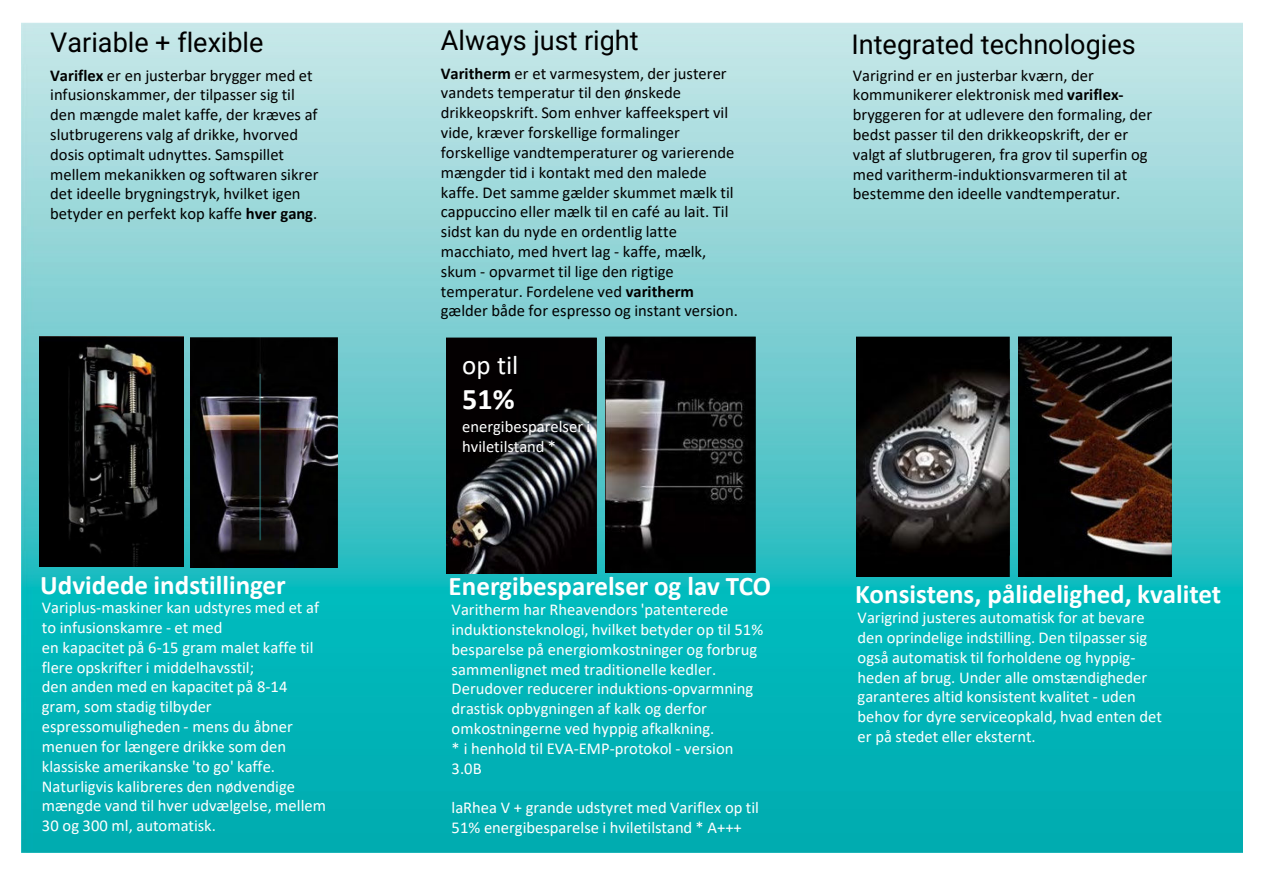
<style>
.page{position:relative;width:1264px;height:894px;background:#fff}
.page>*{position:absolute;margin:0;border:0;box-sizing:border-box;transform-origin:0 0}
.t1{font:700 30px "Calibri";color:#fff}
.t2{font:700 27px "Calibri";color:#fff}
.t3{font:27px "Roboto";color:#000}
.t4{font:27px "Calibri";color:#fff}
.t5{font:16.5px/19.8px "Calibri";color:#fff}
.t6{font:16.5px/19.8px "Calibri";color:#000}
.s1{font-weight:700}
</style>
<div class="page">
<img style="left:21px;top:22px;width:1221px;height:829px">
<img style="left:39px;top:336px;width:144px;height:230px">
<img style="left:190px;top:337px;width:147px;height:230px">
<img style="left:446px;top:337px;width:150px;height:236px">
<img style="left:605px;top:336px;width:150px;height:236px">
<img style="left:856px;top:336px;width:153px;height:240px">
<img style="left:1018px;top:336px;width:152px;height:240px">
<h2 class="t3" style="left:50px;top:31px;width:215px">Variable + flexible</h2>
<p class="t6" style="left:50px;top:66px;width:270px"><span class="s1">Variflex</span> er en justerbar brygger med et infusionskammer, der tilpasser sig til den mængde malet kaffe, der kræves af slutbrugerens valg af drikke, hvorved dosis optimalt udnyttes. Samspillet mellem mekanikken og softwaren sikrer det ideelle brygningstryk, hvilket igen betyder en perfekt kop kaffe <span class="s1">hver gang</span>.</p>
<h2 class="t3" style="left:441px;top:30px;width:199px">Always just right</h2>
<p class="t6" style="left:441px;top:64px;width:298px"><span class="s1">Varitherm</span> er et varmesystem, der justerer vandets temperatur til den ønskede drikkeopskrift. Som enhver kaffeekspert vil vide, kræver forskellige formalinger forskellige vandtemperaturer og varierende mængder tid i kontakt med den malede kaffe. Det samme gælder skummet mælk til cappuccino eller mælk til en café au lait. Til sidst kan du nyde en ordentlig latte macchiato, med hvert lag - kaffe, mælk, skum - opvarmet til lige den rigtige temperatur. Fordelene ved <span class="s1">varitherm </span>gælder både for espresso og instant version.</p>
<h2 class="t4" style="left:462px;top:354px;width:58px">op til</h2>
<h1 class="t1" style="left:462px;top:387px;width:54px">51%</h1>
<p class="t5" style="left:462px;top:418px;width:129px">energibesparelser i hviletilstand *</p>
<h2 class="t2" style="left:40px;top:575px;width:247px">Udvidede indstillinger</h2>
<h2 class="t2" style="left:448px;top:575px;width:324px">Energibesparelser og lav TCO</h2>
<p class="t5" style="left:42px;top:598px;width:285px">Variplus-maskiner kan udstyres med et af to infusionskamre - et med<br>en kapacitet på 6-15 gram malet kaffe til flere opskrifter i middelhavsstil;<br>den anden med en kapacitet på 8-14 gram, som stadig tilbyder espressomuligheden - mens du åbner menuen for længere drikke som den klassiske amerikanske 'to go' kaffe.<br>Naturligvis kalibreres den nødvendige mængde vand til hver udvælgelse, mellem 30 og 300 ml, automatisk.</p>
<p class="t5" style="left:451px;top:600px;width:313px">Varitherm har Rheavendors 'patenterede induktionsteknologi, hvilket betyder op til 51% besparelse på energiomkostninger og forbrug sammenlignet med traditionelle kedler.<br>Derudover reducerer induktions-opvarmning drastisk opbygningen af kalk og derfor omkostningerne ved hyppig afkalkning.<br>* i henhold til EVA-EMP-protokol - version 3.0B</p>
<p class="t5" style="left:451px;top:799px;width:309px">laRhea V + grande udstyret med Variflex op til<br>51% energibesparelse i hviletilstand * A+++</p>
<h2 class="t3" style="left:851px;top:33px;width:286px">Integrated technologies</h2>
<p class="t6" style="left:852px;top:66px;width:301px">Varigrind er en justerbar kværn, der kommunikerer elektronisk med <span class="s1">variflex&shy;</span>bryggeren for at udlevere den formaling, der bedst passer til den drikkeopskrift, der er valgt af slutbrugeren, fra grov til superfin og med varitherm-induktionsvarmeren til at bestemme den ideelle vandtemperatur.</p>
<h2 class="t2" style="left:855px;top:583px;width:367px">Konsistens, pålidelighed, kvalitet</h2>
<p class="t5" style="left:857px;top:608px;width:306px">Varigrind justeres automatisk for at bevare den oprindelige indstilling. Den tilpasser sig også automatisk til forholdene og hyppig&shy;heden af brug. Under alle omstændigheder garanteres altid konsistent kvalitet - uden behov for dyre serviceopkald, hvad enten det er på stedet eller eksternt.</p>
</div>
